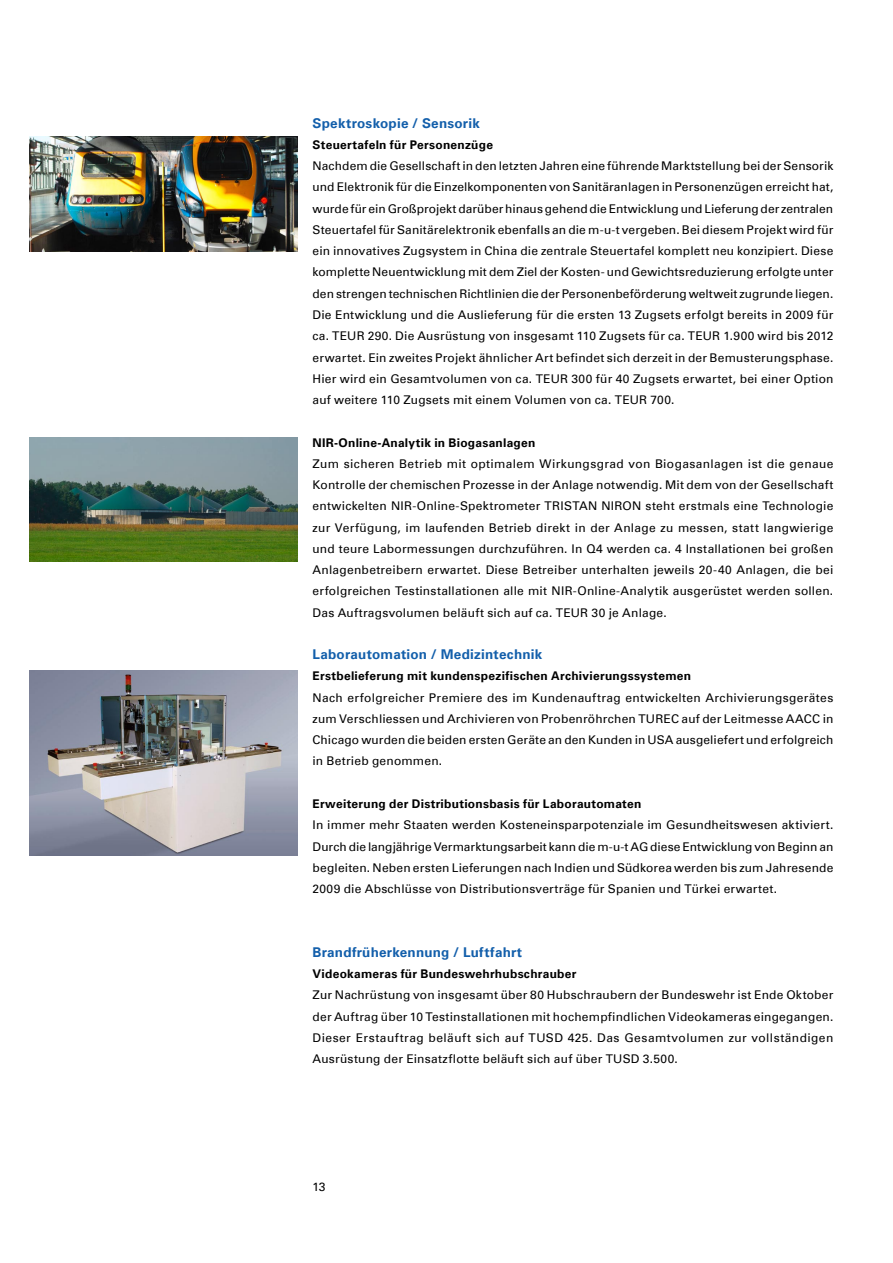
<style>
.page{position:relative;width:893px;height:1263px;background:#fff}
.page>*{position:absolute;margin:0;border:0;box-sizing:border-box;transform-origin:0 0}
.t1{font:700 13.5px "Univers Com 65";letter-spacing:.015em;color:#135fab}
.t2{font:12px/21.3px "Univers Com 55 Roman";letter-spacing:.015em;color:#000;text-align:justify}
.t3{font:700 12px "Univers Com 65";letter-spacing:.02em;color:#000}
</style>
<div class="page">
<img style="left:30px;top:670px;width:268px;height:186px">
<img style="left:30px;top:438px;width:268px;height:124px">
<img style="left:30px;top:136px;width:268px;height:116px">
<p class="t1" style="left:313px;top:115px;width:169px">Spektroskopie / Sensorik</p>
<p class="t3" style="left:313px;top:137px;width:182px">Steuertafeln für Personenzüge</p>
<p class="t2" style="left:313px;top:155px;width:522px">Nachdem die Gesellschaft in den letzten Jahren eine führende Marktstellung bei der Sensorik und Elektronik für die Einzelkomponenten von Sanitäranlagen in Personenzügen erreicht hat, wurde für ein Großprojekt darüber hinaus gehend die Entwicklung und Lieferung der zentralen Steuertafel für Sanitärelektronik ebenfalls an die m-u-t vergeben. Bei diesem Projekt wird für ein innovatives Zugsystem in China die zentrale Steuertafel komplett neu konzipiert. Diese komplette Neuentwicklung mit dem Ziel der Kosten- und Gewichtsreduzierung erfolgte unter den strengen technischen Richtlinien die der Personenbeförderung weltweit zugrunde liegen.<br>Die Entwicklung und die Auslieferung für die ersten 13 Zugsets erfolgt bereits in 2009 für ca. TEUR 290. Die Ausrüstung von insgesamt 110 Zugsets für ca. TEUR 1.900 wird bis 2012 erwartet. Ein zweites Projekt ähnlicher Art befindet sich derzeit in der Bemusterungsphase.<br>Hier wird ein Gesamtvolumen von ca. TEUR 300 für 40 Zugsets erwartet, bei einer Option auf weitere 110 Zugsets mit einem Volumen von ca. TEUR 700.</p>
<p class="t3" style="left:313px;top:435px;width:224px">NIR-Online-Analytik in Biogasanlagen</p>
<p class="t2" style="left:313px;top:453px;width:522px">Zum sicheren Betrieb mit optimalem Wirkungsgrad von Biogasanlagen ist die genaue Kontrolle der chemischen Prozesse in der Anlage notwendig. Mit dem von der Gesellschaft entwickelten NIR-Online-Spektrometer TRISTAN NIRON steht erstmals eine Technologie zur Verfügung, im laufenden Betrieb direkt in der Anlage zu messen, statt langwierige und teure Labormessungen durchzuführen. In Q4 werden ca. 4 Installationen bei großen Anlagenbetreibern erwartet. Diese Betreiber unterhalten jeweils 20-40 Anlagen, die bei erfolgreichen Testinstallationen alle mit NIR-Online-Analytik ausgerüstet werden sollen.<br>Das Auftragsvolumen beläuft sich auf ca. TEUR 30 je Anlage.</p>
<p class="t1" style="left:313px;top:646px;width:231px">Laborautomation / Medizintechnik</p>
<p class="t3" style="left:313px;top:669px;width:380px">Erstbelieferung mit kundenspezifischen Archivierungssystemen</p>
<p class="t2" style="left:313px;top:687px;width:522px">Nach erfolgreicher Premiere des im Kundenauftrag entwickelten Archivierungsgerätes zum Verschliessen und Archivieren von Probenröhrchen TUREC auf der Leitmesse AACC in Chicago wurden die beiden ersten Geräte an den Kunden in USA ausgeliefert und erfolgreich in Betrieb genommen.</p>
<p class="t3" style="left:313px;top:797px;width:330px">Erweiterung der Distributionsbasis für Laborautomaten</p>
<p class="t2" style="left:313px;top:814px;width:522px">In immer mehr Staaten werden Kosteneinsparpotenziale im Gesundheitswesen aktiviert.<br>Durch die langjährige Vermarktungsarbeit kann die m-u-t AG diese Entwicklung von Beginn an begleiten. Neben ersten Lieferungen nach Indien und Südkorea werden bis zum Jahresende 2009 die Abschlüsse von Distributionsverträge für Spanien und Türkei erwartet.</p>
<p class="t1" style="left:313px;top:944px;width:211px">Brandfrüherkennung / Luftfahrt</p>
<p class="t3" style="left:313px;top:967px;width:265px">Videokameras für Bundeswehrhubschrauber</p>
<p class="t2" style="left:313px;top:984px;width:522px">Zur Nachrüstung von insgesamt über 80 Hubschraubern der Bundeswehr ist Ende Oktober der Auftrag über 10 Testinstallationen mit hochempfindlichen Videokameras eingegangen.<br>Dieser Erstauftrag beläuft sich auf TUSD 425. Das Gesamtvolumen zur vollständigen Ausrüstung der Einsatzflotte beläuft sich auf über TUSD 3.500.</p>
<p class="t2" style="left:313px;top:1176px;width:15px">13</p>
</div>
